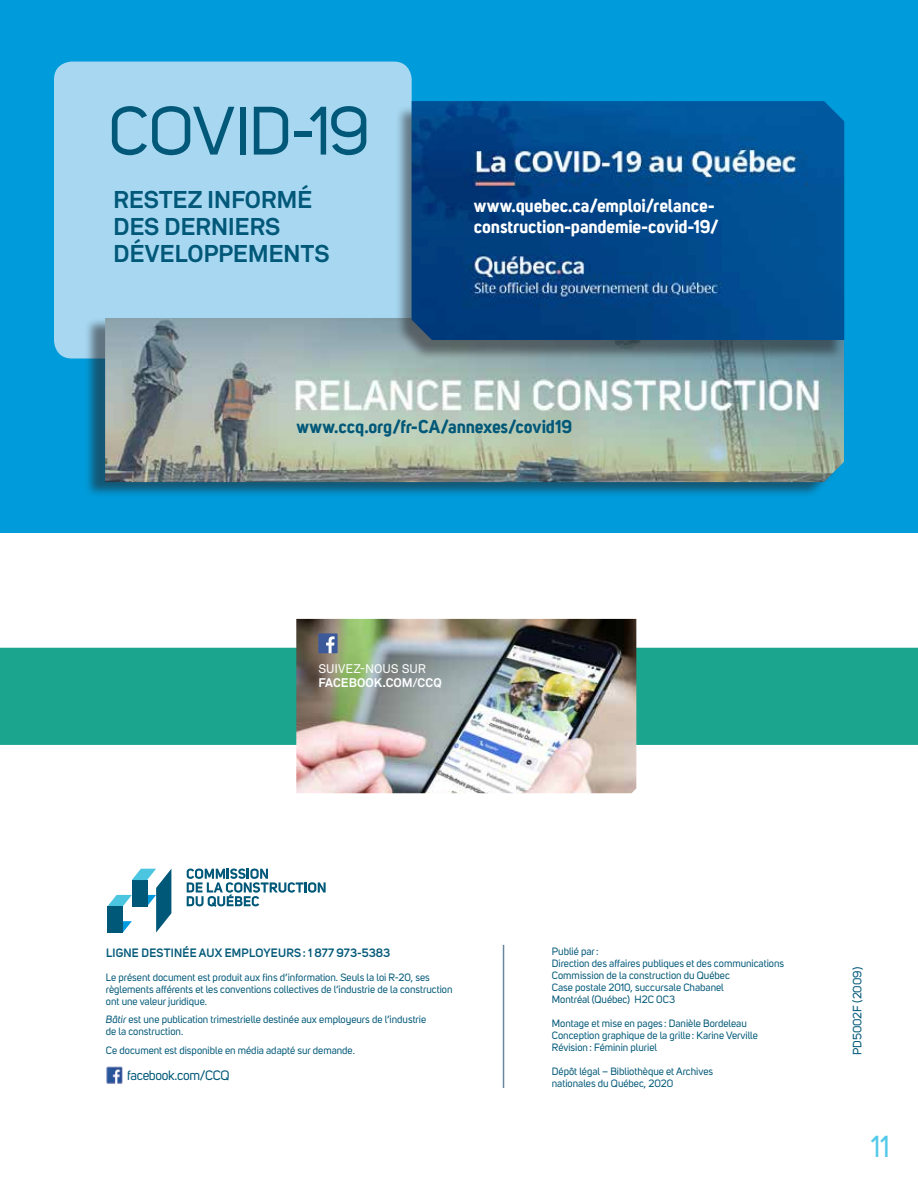
<style>
.page{position:relative;width:918px;height:1188px;background:#fff}
.page>*{position:absolute;margin:0;border:0;box-sizing:border-box;transform-origin:0 0}
.t1{font:67.5px "Uni Sans";letter-spacing:-.015em;color:#015878}
.t2{font:30px "Uni Sans";color:#51c9e8}
.t3{font:700 24px/27px "Akkurat Pro";letter-spacing:-.01em;color:#015878}
.t4{font:700 18px/21px "Uni Sans";letter-spacing:-.01em;color:#fff}
.t5{font:700 18px "Uni Sans";letter-spacing:-.005em;color:#015878}
.t6{font:13.5px "Uni Sans";letter-spacing:-.025em;color:#015878}
.t7{font:700 12.45px "Akkurat Pro";color:#fff}
.t8{font:12.45px "Akkurat Pro";letter-spacing:-.005em;color:#fff}
.t9{font:600 12px "Uni Sans";letter-spacing:.02em;color:#015878}
.t10{font:12px "Uni Sans";color:#015878}
.t11{font:10.5px/12px "Uni Sans";color:#015878}
.s1{font-style:italic}
</style>
<div class="page">
<div style="left:0;top:0;width:918px;height:532px;background:#009bda"></div>
<div style="left:54px;top:62px;width:358px;height:297px;background:#a7d7f1;border-radius:18px"></div>
<hr style="left:503px;top:945px;width:1px;height:143px;background:#66859f">
<svg style="left:108px;top:869px;width:63px;height:64px"></svg>
<svg style="left:187px;top:869px;width:139px;height:38px"></svg>
<img style="left:106px;top:1066px;width:16px;height:18px">
<div style="left:84px;top:317px;width:756px;height:181px;background:#231f20;opacity:.54"></div>
<img style="left:105px;top:318px;width:739px;height:164px">
<div style="left:395px;top:105px;width:449px;height:255px;background:#231f20;opacity:.5"></div>
<img style="left:412px;top:101px;width:432px;height:239px">
<div style="left:0;top:648px;width:918px;height:97px;background:#1ba58e"></div>
<img style="left:296px;top:619px;width:340px;height:174px">
<div style="left:318px;top:633px;width:20px;height:20px;background:#3c5a99"></div>
<svg style="left:326px;top:636px;width:9px;height:17px"></svg>
<h1 class="t1" style="left:108px;top:92px;width:263px">COVID-19</h1>
<h3 class="t3" style="left:113px;top:185px;width:218px">RESTEZ INFORMÉ<br>DES DERNIERS<br>DÉVELOPPEMENTS</h3>
<h3 class="t4" style="left:474px;top:195px;width:246px">www.quebec.ca/emploi/relance&shy;construction-pandemie-covid-19/</h3>
<h3 class="t5" style="left:296px;top:415px;width:277px">www.ccq.org/fr-CA/annexes/covid19</h3>
<p class="t8" style="left:318px;top:662px;width:109px">SUIVEZ-NOUS SUR</p>
<p class="t7" style="left:318px;top:675px;width:125px">FACEBOOK.COM/CCQ</p>
<p class="t9" style="left:106px;top:945px;width:286px">LIGNE DESTINÉE AUX EMPLOYEURS: 1 877 973-5383</p>
<p class="t11" style="left:106px;top:971px;width:348px">Le présent document est produit aux fins d’information. Seuls la loi R-20, ses règlements afférents et les conventions collectives de l’industrie de la construction ont une valeur juridique.</p>
<p class="t11" style="left:106px;top:1014px;width:322px"><span class="s1">Bâtir</span> est une publication trimestrielle destinée aux employeurs de l’industrie de la construction.</p>
<p class="t11" style="left:106px;top:1044px;width:251px">Ce document est disponible en média adapté sur demande.</p>
<p class="t6" style="left:127px;top:1067px;width:104px">facebook.com/CCQ</p>
<p class="t11" style="left:552px;top:946px;width:234px">Publié par:<br>Direction des affaires publiques et des communications Commission de la construction du Québec<br>Case postale 2010, succursale Chabanel<br>Montréal (Québec) H2C 0C3</p>
<p class="t11" style="left:552px;top:1018px;width:208px">Montage et mise en pages : Danièle Bordeleau<br>Conception graphique de la grille : Karine Verville<br>Révision: Féminin pluriel</p>
<p class="t11" style="left:552px;top:1066px;width:163px">Dépôt légal – Bibliothèque et Archives nationales du Québec, 2020</p>
<p class="t10" style="left:851px;top:1055px;width:90px;rotate:-90deg">PD5002F (2009)</p>
<h2 class="t2" style="left:871px;top:1129px;width:21px">11</h2>
</div>
